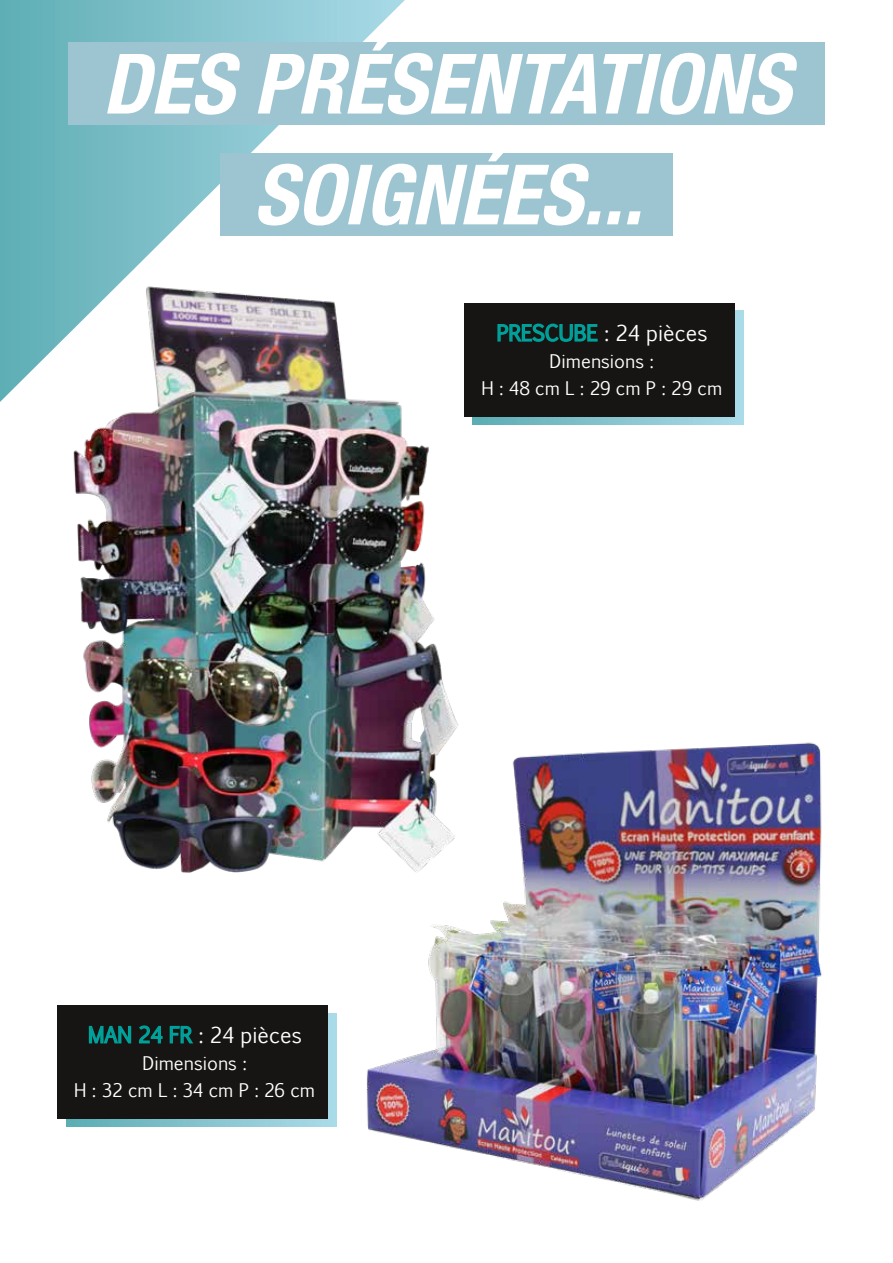
<style>
.page{position:relative;width:893px;height:1263px;background:#fff}
.page>*{position:absolute;margin:0;border:0;box-sizing:border-box;transform-origin:0 0}
.t1{font:italic 700 condensed 83.4px/110.9px "Helvetica Neue LT Std";color:#fff;text-align:center}
.t2{font:21px "Euphemia CAS";color:#fff}
.t3{font:18px/27px "Euphemia CAS";color:#fff;text-align:center}
.s1{color:#00a19a}
</style>
<div class="page">
<svg style="left:0;top:0;width:405px;height:402px;background:#88c4cb"></svg>
<div style="left:473px;top:311px;width:270px;height:114px;background:linear-gradient(to right,#5dadb3,#acdbe8)"></div>
<div style="left:66px;top:1013px;width:271px;height:114px;background:linear-gradient(to right,#5dadb3,#acdbe8)"></div>
<img style="left:366px;top:742px;width:456px;height:459px">
<img style="left:51px;top:242px;width:417px;height:656px">
<div style="left:57px;top:1005px;width:271px;height:114px;background:#161513"></div>
<div style="left:465px;top:303px;width:270px;height:114px;background:#161513"></div>
<div style="left:68px;top:43px;width:757px;height:82px;background:#9dc5d1"></div>
<div style="left:220px;top:153px;width:453px;height:83px;background:#9dc5d1"></div>
<h1 class="t1" style="left:102px;top:29px;width:690px">DES PRÉSENTATIONS<br>SOIGNÉES...</h1>
<p class="t2" style="left:497px;top:318px;width:212px"><span class="s1">PRESCUBE</span> : 24 pièces</p>
<p class="t3" style="left:481px;top:348px;width:242px">Dimensions :<br>H : 48 cm L : 29 cm P : 29 cm</p>
<p class="t2" style="left:88px;top:1020px;width:215px"><span class="s1">MAN 24 FR</span> : 24 pièces</p>
<p class="t3" style="left:74px;top:1049px;width:242px">Dimensions :<br>H : 32 cm L : 34 cm P : 26 cm</p>
</div>
